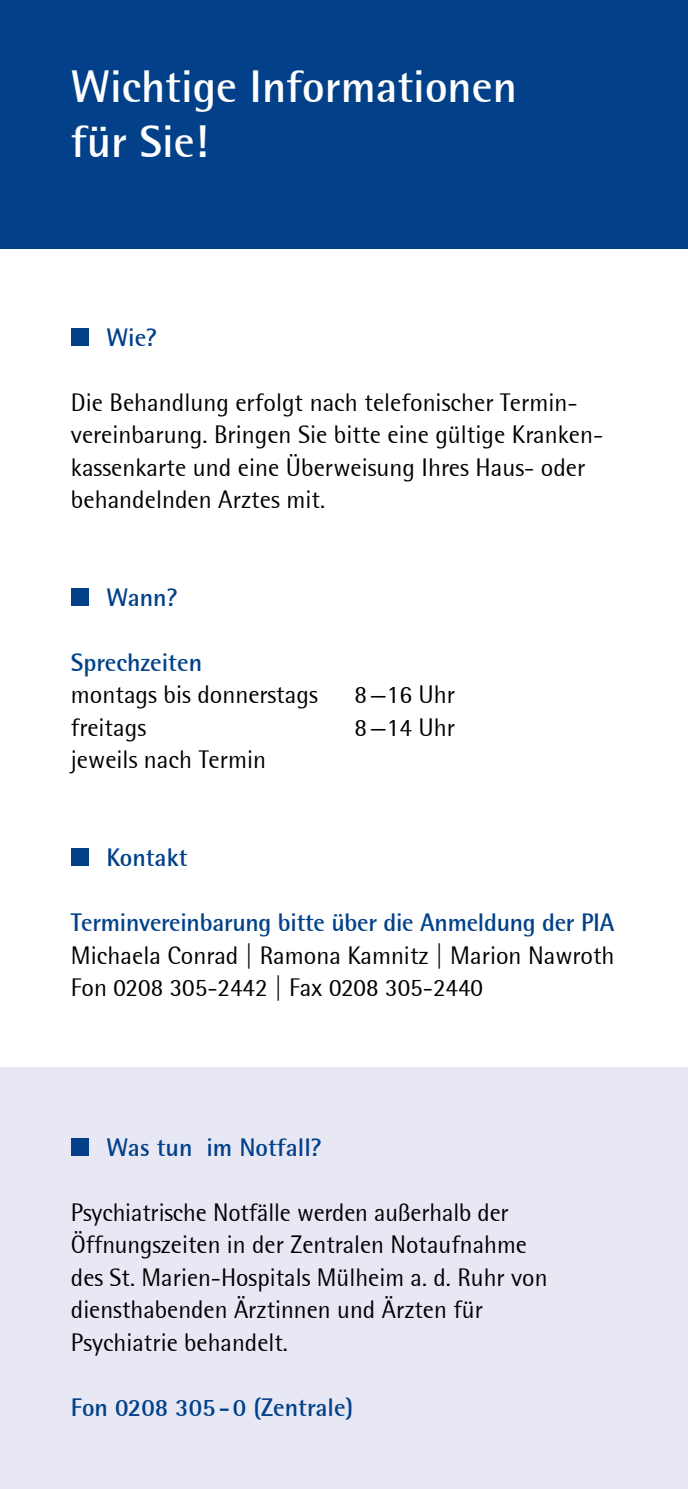
<style>
.page{position:relative;width:688px;height:1489px;background:#fff}
.page>*{position:absolute;margin:0;border:0;box-sizing:border-box;transform-origin:0 0}
.t1{font:700 45px/55px "Rotis Semi Sans";color:#fff}
.t2{font:25px/32.5px "Rotis Semi Sans";color:#000}
.t3{font:700 25px "Rotis Semi Sans";letter-spacing:-.01em;color:#024189}
</style>
<div class="page">
<div style="left:0;top:1067px;width:687px;height:421px;background:#e7e8f4"></div>
<div style="left:0;top:0;width:687px;height:248px;background:#024189"></div>
<div style="left:71px;top:328px;width:18px;height:18px;background:#024189"></div>
<div style="left:71px;top:588px;width:18px;height:18px;background:#024189"></div>
<div style="left:71px;top:848px;width:18px;height:18px;background:#024189"></div>
<div style="left:71px;top:1137px;width:18px;height:18px;background:#024189"></div>
<h1 class="t1" style="left:71px;top:59px;width:447px">Wichtige Informationen für Sie!</h1>
<p class="t3" style="left:106px;top:322px;width:52px">Wie?</p>
<p class="t2" style="left:71px;top:386px;width:533px">Die Behandlung erfolgt nach telefonischer Termin&shy;vereinbarung. Bringen Sie bitte eine gültige Kranken&shy;kassenkarte und eine Überweisung Ihres Haus- oder behandelnden Arztes mit.</p>
<p class="t3" style="left:106px;top:582px;width:73px">Wann?</p>
<p class="t3" style="left:71px;top:647px;width:133px">Sprechzeiten</p>
<p class="t2" style="left:71px;top:678px;width:248px">montags bis donnerstags</p>
<p class="t2" style="left:354px;top:678px;width:102px">8—16 Uhr</p>
<p class="t2" style="left:71px;top:711px;width:77px">freitags</p>
<p class="t2" style="left:354px;top:711px;width:102px">8—14 Uhr</p>
<p class="t2" style="left:71px;top:743px;width:196px">jeweils nach Termin</p>
<p class="t3" style="left:106px;top:842px;width:83px">Kontakt</p>
<p class="t3" style="left:71px;top:907px;width:545px">Terminvereinbarung bitte über die Anmeldung der PIA</p>
<p class="t2" style="left:71px;top:938px;width:545px">Michaela Conrad | Ramona Kamnitz | Marion Nawroth<br>Fon 0208 305-2442 | Fax 0208 305-2440</p>
<p class="t3" style="left:106px;top:1131px;width:217px">Was tun im Notfall?</p>
<p class="t2" style="left:71px;top:1195px;width:478px">Psychiatrische Notfälle werden außerhalb der Öffnungszeiten in der Zentralen Notaufnahme des St. Marien-Hospitals Mülheim a. d. Ruhr von diensthabenden Ärztinnen und Ärzten für Psychiatrie behandelt.</p>
<p class="t3" style="left:71px;top:1391px;width:284px">Fon 0208 305-0 (Zentrale)</p>
</div>
